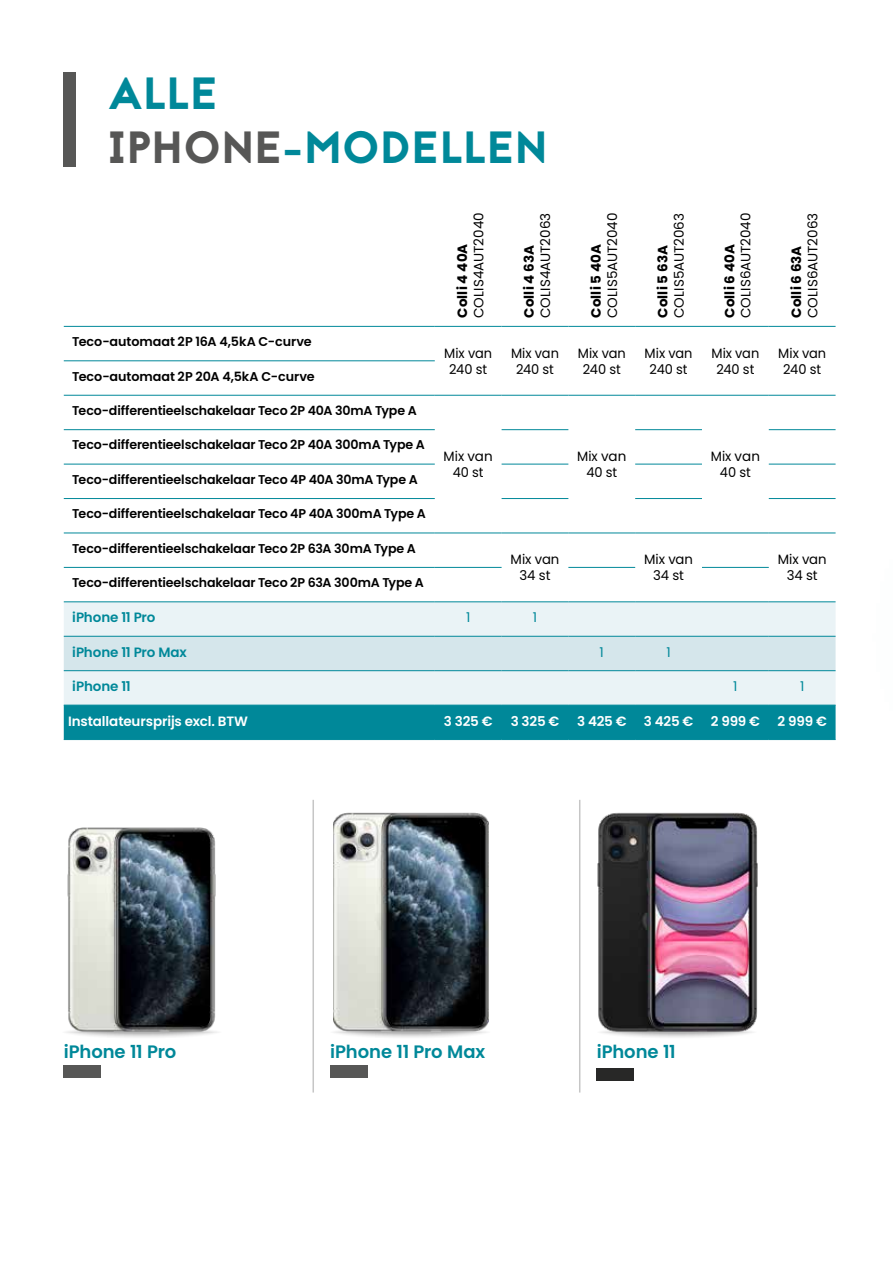
<style>
.page{position:relative;width:893px;height:1263px;background:#fff}
.page>*{position:absolute;margin:0;border:0;box-sizing:border-box;transform-origin:0 0}
.t1{font:45px/54px "Jaapokki";letter-spacing:.02em;color:#089}
.t2{font:600 18px "Poppins";color:#089}
.t3{font:13.5px/16.2px "Poppins";color:#000;text-align:center}
.t4{font:13.5px/16.2px "Poppins";color:#000;text-align:center;scale:.96 1}
.t5{font:600 13.5px "Poppins";letter-spacing:-.01em;color:#fff}
.t6{font:700 13.5px "Poppins";letter-spacing:.01em;color:#000}
.t7{font:600 13.5px "Poppins";letter-spacing:-.005em;color:#089}
.t8{font:13.5px "Poppins";color:#089}
.t9{font:600 12.75px "Poppins";letter-spacing:-.01em;color:#000}
.s1{color:#575756}
</style>
<div class="page">
<svg style="left:329px;top:1024px;width:162px;height:15px"></svg>
<svg style="left:596px;top:1024px;width:162px;height:15px"></svg>
<svg style="left:60px;top:1024px;width:162px;height:15px"></svg>
<div style="left:64px;top:72px;width:12px;height:95px;background:#575756"></div>
<img style="left:64px;top:827px;width:155px;height:207px">
<img style="left:334px;top:812px;width:155px;height:222px">
<img style="left:597px;top:812px;width:161px;height:222px">
<hr style="left:312px;top:800px;width:2px;height:292px;background:#c6c6c6">
<div style="left:64px;top:602px;width:772px;height:103px;background:#eaf3f6"></div>
<div style="left:64px;top:637px;width:772px;height:33px;background:#d5e6eb"></div>
<div style="left:64px;top:706px;width:772px;height:33px;background:#089"></div>
<hr style="left:435px;top:326px;width:67px;height:1px;background:#089">
<hr style="left:502px;top:326px;width:66px;height:1px;background:#089">
<hr style="left:568px;top:326px;width:67px;height:1px;background:#089">
<hr style="left:635px;top:326px;width:67px;height:1px;background:#089">
<hr style="left:702px;top:326px;width:67px;height:1px;background:#089">
<hr style="left:769px;top:326px;width:67px;height:1px;background:#089">
<hr style="left:435px;top:395px;width:67px;height:1px;background:#089">
<hr style="left:502px;top:395px;width:66px;height:1px;background:#089">
<hr style="left:635px;top:395px;width:67px;height:1px;background:#089">
<hr style="left:769px;top:395px;width:67px;height:1px;background:#089">
<hr style="left:502px;top:429px;width:66px;height:1px;background:#089">
<hr style="left:635px;top:429px;width:67px;height:1px;background:#089">
<hr style="left:769px;top:429px;width:67px;height:1px;background:#089">
<hr style="left:502px;top:464px;width:66px;height:1px;background:#089">
<hr style="left:635px;top:464px;width:67px;height:1px;background:#089">
<hr style="left:769px;top:464px;width:67px;height:1px;background:#089">
<hr style="left:502px;top:498px;width:66px;height:1px;background:#089">
<hr style="left:635px;top:498px;width:67px;height:1px;background:#089">
<hr style="left:769px;top:498px;width:67px;height:1px;background:#089">
<hr style="left:568px;top:395px;width:67px;height:1px;background:#089">
<hr style="left:702px;top:395px;width:67px;height:1px;background:#089">
<hr style="left:64px;top:326px;width:371px;height:1px;background:#089">
<hr style="left:64px;top:360px;width:371px;height:1px;background:#089">
<hr style="left:64px;top:395px;width:371px;height:1px;background:#089">
<hr style="left:64px;top:429px;width:371px;height:1px;background:#089">
<hr style="left:64px;top:464px;width:371px;height:1px;background:#089">
<hr style="left:64px;top:498px;width:371px;height:1px;background:#089">
<hr style="left:64px;top:533px;width:371px;height:1px;background:#089">
<hr style="left:64px;top:567px;width:371px;height:1px;background:#089">
<hr style="left:64px;top:601px;width:371px;height:1px;background:#089">
<hr style="left:64px;top:636px;width:371px;height:1px;background:#089">
<hr style="left:64px;top:670px;width:371px;height:1px;background:#089">
<hr style="left:64px;top:705px;width:371px;height:1px;background:#089">
<hr style="left:64px;top:739px;width:371px;height:1px;background:#089">
<hr style="left:435px;top:533px;width:67px;height:1px;background:#089">
<hr style="left:502px;top:533px;width:66px;height:1px;background:#089">
<hr style="left:568px;top:533px;width:67px;height:1px;background:#089">
<hr style="left:635px;top:533px;width:67px;height:1px;background:#089">
<hr style="left:702px;top:533px;width:67px;height:1px;background:#089">
<hr style="left:769px;top:533px;width:67px;height:1px;background:#089">
<hr style="left:435px;top:567px;width:67px;height:1px;background:#089">
<hr style="left:568px;top:567px;width:67px;height:1px;background:#089">
<hr style="left:702px;top:567px;width:67px;height:1px;background:#089">
<hr style="left:435px;top:601px;width:67px;height:1px;background:#089">
<hr style="left:502px;top:601px;width:66px;height:1px;background:#089">
<hr style="left:568px;top:601px;width:67px;height:1px;background:#089">
<hr style="left:635px;top:601px;width:67px;height:1px;background:#089">
<hr style="left:702px;top:601px;width:67px;height:1px;background:#089">
<hr style="left:769px;top:601px;width:67px;height:1px;background:#089">
<hr style="left:435px;top:636px;width:67px;height:1px;background:#089">
<hr style="left:502px;top:636px;width:66px;height:1px;background:#089">
<hr style="left:568px;top:636px;width:67px;height:1px;background:#089">
<hr style="left:635px;top:636px;width:67px;height:1px;background:#089">
<hr style="left:702px;top:636px;width:67px;height:1px;background:#089">
<hr style="left:769px;top:636px;width:67px;height:1px;background:#089">
<hr style="left:435px;top:670px;width:67px;height:1px;background:#089">
<hr style="left:502px;top:670px;width:66px;height:1px;background:#089">
<hr style="left:568px;top:670px;width:67px;height:1px;background:#089">
<hr style="left:635px;top:670px;width:67px;height:1px;background:#089">
<hr style="left:702px;top:670px;width:67px;height:1px;background:#089">
<hr style="left:769px;top:670px;width:67px;height:1px;background:#089">
<hr style="left:435px;top:705px;width:67px;height:1px;background:#089">
<hr style="left:502px;top:705px;width:66px;height:1px;background:#089">
<hr style="left:568px;top:705px;width:67px;height:1px;background:#089">
<hr style="left:635px;top:705px;width:67px;height:1px;background:#089">
<hr style="left:702px;top:705px;width:67px;height:1px;background:#089">
<hr style="left:769px;top:705px;width:67px;height:1px;background:#089">
<hr style="left:435px;top:739px;width:67px;height:1px;background:#089">
<hr style="left:502px;top:739px;width:66px;height:1px;background:#089">
<hr style="left:568px;top:739px;width:67px;height:1px;background:#089">
<hr style="left:635px;top:739px;width:67px;height:1px;background:#089">
<hr style="left:702px;top:739px;width:67px;height:1px;background:#089">
<hr style="left:769px;top:739px;width:67px;height:1px;background:#089">
<hr style="left:579px;top:800px;width:1px;height:292px;background:#c6c6c6">
<div style="left:64px;top:1066px;width:37px;height:12px;background:#575756"></div>
<div style="left:330px;top:1066px;width:37px;height:12px;background:#575756"></div>
<div style="left:597px;top:1069px;width:37px;height:12px;background:#282827"></div>
<h1 class="t1" style="left:107px;top:67px;width:441px">ALLE<br><span class="s1">IPHONE</span>-MODELLEN</h1>
<p class="t3" style="left:471px;top:318px;width:107px;rotate:-90deg">COLIS4AUT2040</p>
<p class="t6" style="left:455px;top:318px;width:75px;rotate:-90deg">Colli 4 40A</p>
<p class="t3" style="left:537px;top:318px;width:107px;rotate:-90deg">COLIS4AUT2063</p>
<p class="t6" style="left:521px;top:318px;width:74px;rotate:-90deg">Colli 4 63A</p>
<p class="t3" style="left:604px;top:318px;width:107px;rotate:-90deg">COLIS5AUT2040</p>
<p class="t6" style="left:588px;top:318px;width:75px;rotate:-90deg">Colli 5 40A</p>
<p class="t3" style="left:671px;top:318px;width:106px;rotate:-90deg">COLIS5AUT2063</p>
<p class="t6" style="left:655px;top:318px;width:74px;rotate:-90deg">Colli 5 63A</p>
<p class="t3" style="left:738px;top:318px;width:107px;rotate:-90deg">COLIS6AUT2040</p>
<p class="t6" style="left:722px;top:318px;width:75px;rotate:-90deg">Colli 6 40A</p>
<p class="t3" style="left:805px;top:318px;width:106px;rotate:-90deg">COLIS6AUT2063</p>
<p class="t6" style="left:789px;top:318px;width:74px;rotate:-90deg">Colli 6 63A</p>
<p class="t9" style="left:72px;top:334px;width:241px">Teco-automaat 2P 16A 4,5kA C-curve</p>
<p class="t9" style="left:72px;top:369px;width:244px">Teco-automaat 2P 20A 4,5kA C-curve</p>
<p class="t9" style="left:72px;top:403px;width:346px">Teco-differentieelschakelaar Teco 2P 40A 30mA Type A</p>
<p class="t4" style="left:444px;top:345px;width:51px">Mix van<br>240 st</p>
<p class="t4" style="left:511px;top:345px;width:51px">Mix van<br>240 st</p>
<p class="t4" style="left:578px;top:345px;width:51px">Mix van<br>240 st</p>
<p class="t4" style="left:645px;top:345px;width:51px">Mix van<br>240 st</p>
<p class="t4" style="left:711px;top:345px;width:51px">Mix van<br>240 st</p>
<p class="t4" style="left:778px;top:345px;width:51px">Mix van<br>240 st</p>
<p class="t9" style="left:72px;top:438px;width:354px">Teco-differentieelschakelaar Teco 2P 40A 300mA Type A</p>
<p class="t9" style="left:72px;top:472px;width:347px">Teco-differentieelschakelaar Teco 4P 40A 30mA Type A</p>
<p class="t9" style="left:72px;top:506px;width:355px">Teco-differentieelschakelaar Teco 4P 40A 300mA Type A</p>
<p class="t9" style="left:72px;top:541px;width:345px">Teco-differentieelschakelaar Teco 2P 63A 30mA Type A</p>
<p class="t4" style="left:444px;top:448px;width:53px">Mix van<br>40 st</p>
<p class="t4" style="left:577px;top:448px;width:53px">Mix van<br>40 st</p>
<p class="t4" style="left:711px;top:448px;width:53px">Mix van<br>40 st</p>
<p class="t3" style="left:510px;top:551px;width:50px">Mix van<br>34 st</p>
<p class="t3" style="left:644px;top:551px;width:50px">Mix van<br>34 st</p>
<p class="t3" style="left:778px;top:551px;width:50px">Mix van<br>34 st</p>
<p class="t9" style="left:72px;top:575px;width:353px">Teco-differentieelschakelaar Teco 2P 63A 300mA Type A</p>
<p class="t7" style="left:72px;top:610px;width:85px">iPhone 11 Pro</p>
<p class="t8" style="left:466px;top:610px;width:6px">1</p>
<p class="t8" style="left:533px;top:610px;width:6px">1</p>
<p class="t7" style="left:72px;top:644px;width:116px">iPhone 11 Pro Max</p>
<p class="t8" style="left:600px;top:644px;width:6px">1</p>
<p class="t8" style="left:666px;top:644px;width:6px">1</p>
<p class="t7" style="left:72px;top:679px;width:60px">iPhone 11</p>
<p class="t8" style="left:733px;top:679px;width:6px">1</p>
<p class="t8" style="left:800px;top:679px;width:6px">1</p>
<p class="t5" style="left:68px;top:713px;width:181px">Installateursprijs excl. BTW</p>
<p class="t5" style="left:444px;top:713px;width:50px">3 325 €</p>
<p class="t5" style="left:511px;top:713px;width:50px">3 325 €</p>
<p class="t5" style="left:577px;top:713px;width:51px">3 425 €</p>
<p class="t5" style="left:644px;top:713px;width:51px">3 425 €</p>
<p class="t5" style="left:711px;top:713px;width:51px">2 999 €</p>
<p class="t5" style="left:778px;top:713px;width:51px">2 999 €</p>
<h2 class="t2" style="left:64px;top:1041px;width:114px">iPhone 11 Pro</h2>
<h2 class="t2" style="left:330px;top:1041px;width:156px">iPhone 11 Pro Max</h2>
<h2 class="t2" style="left:597px;top:1041px;width:80px">iPhone 11</h2>
</div>
